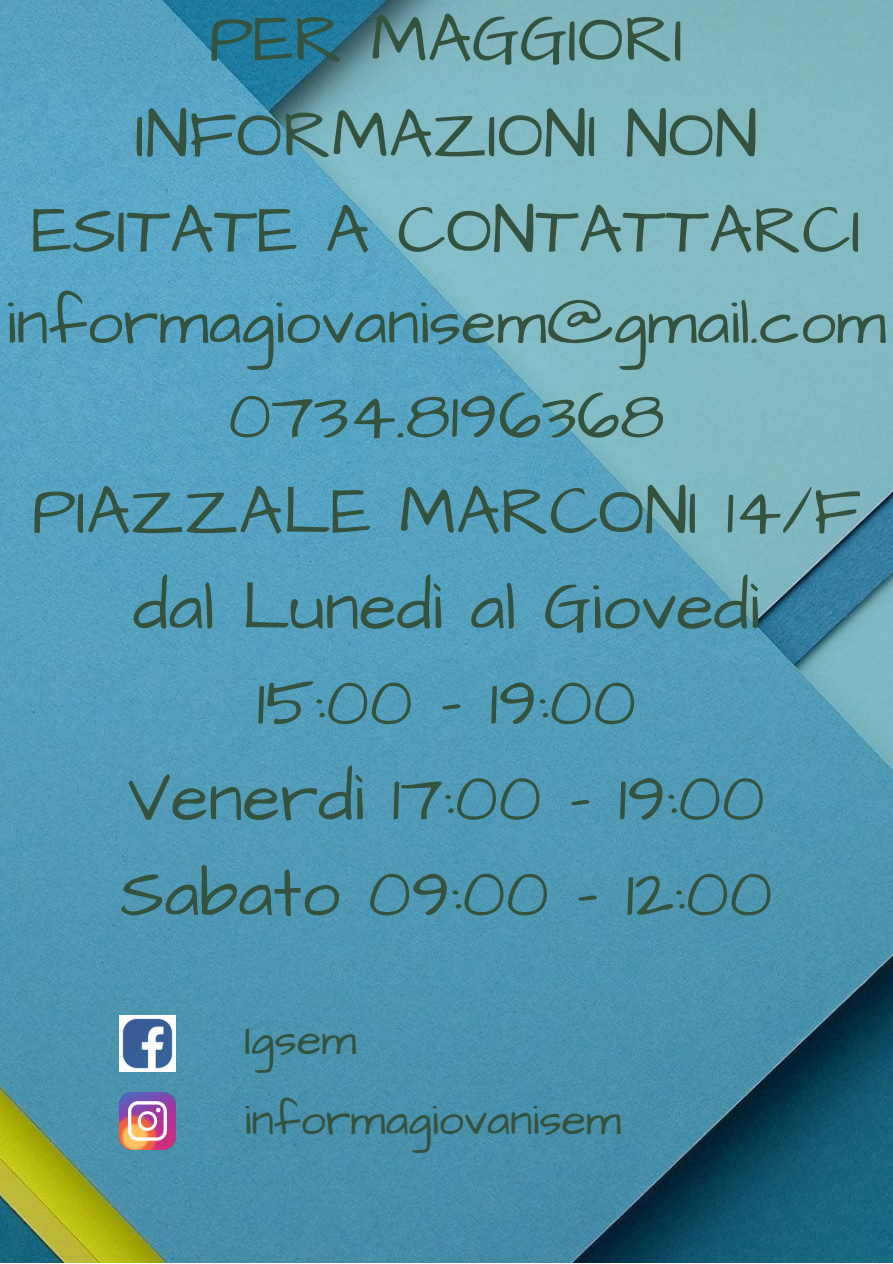
<style>
.page{position:relative;width:893px;height:1264px;background:#fff}
.page>*{position:absolute;margin:0;border:0;box-sizing:border-box;transform-origin:0 0}
.t1{font:69px/95.6px "Architects Daughter";color:#34523d;text-align:center}
.t2{font:64.5px "Architects Daughter";color:#34523d}
.t3{font:45px "Architects Daughter";color:#34523d}
</style>
<div class="page">
<img style="left:0;top:0;width:892px;height:1262px">
<img style="left:119px;top:1015px;width:57px;height:56px">
<img style="left:119px;top:1092px;width:57px;height:57px">
<p class="t1" style="left:31px;top:-7px;width:831px">PER MAGGIORI<br>INFORMAZIONI NON<br>ESITATE A CONTATTARCI</p>
<p class="t2" style="left:6px;top:279px;width:881px">informagiovanisem@gmail.com</p>
<p class="t1" style="left:228px;top:369px;width:438px">0734.8196368</p>
<p class="t1" style="left:32px;top:465px;width:830px">PIAZZALE MARCONI 14/F</p>
<p class="t1" style="left:133px;top:560px;width:627px">dal Lunedì al Giovedì</p>
<p class="t1" style="left:256px;top:656px;width:381px">15:00 - 19:00</p>
<p class="t1" style="left:128px;top:751px;width:638px">Venerdì 17:00 - 19:00</p>
<p class="t1" style="left:120px;top:847px;width:653px">Sabato 09:00 - 12:00</p>
<p class="t3" style="left:244px;top:1009px;width:113px">Igsem</p>
<p class="t3" style="left:244px;top:1089px;width:378px">informagiovanisem</p>
</div>
